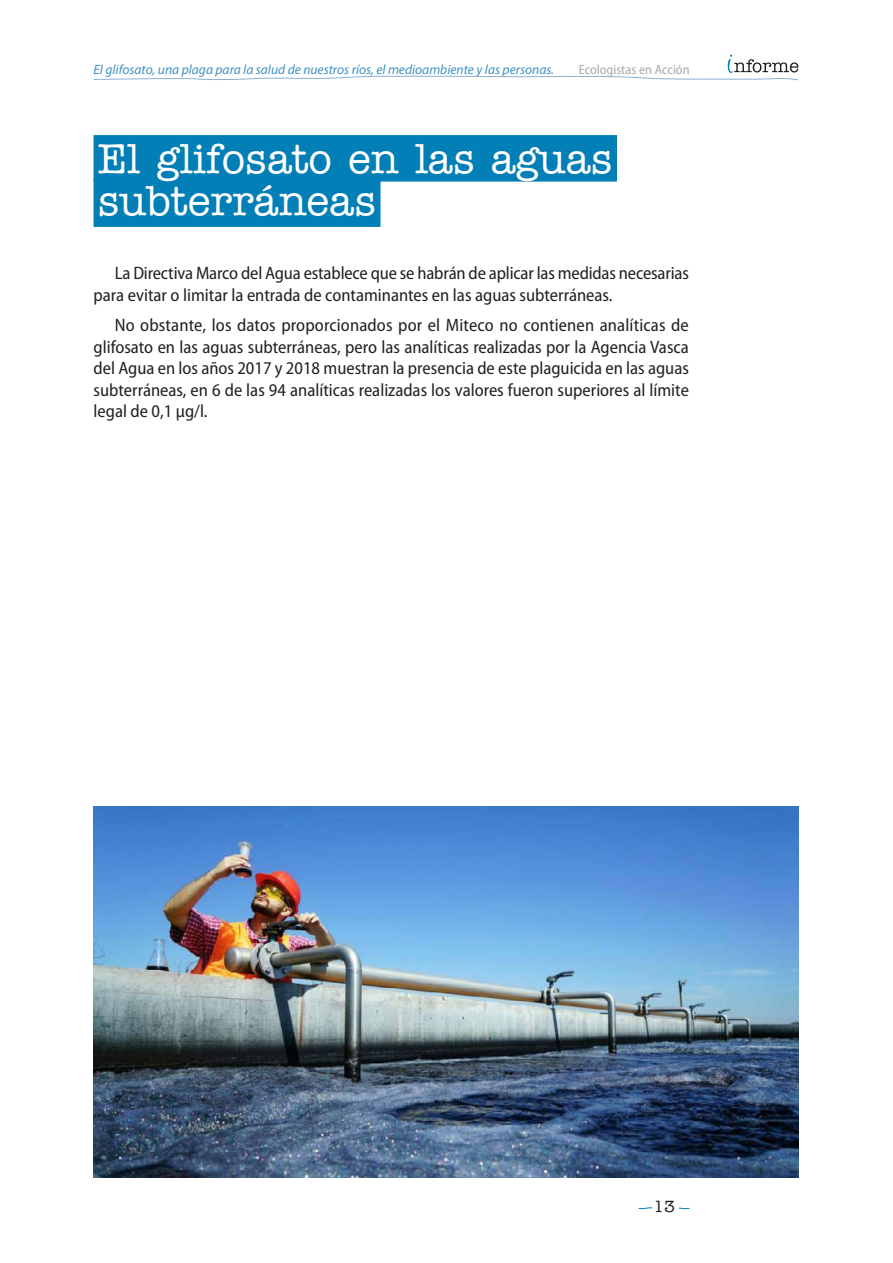
<style>
.page{position:relative;width:893px;height:1263px;background:#fff}
.page>*{position:absolute;margin:0;border:0;box-sizing:border-box;transform-origin:0 0}
.t1{font:500 42px/42px "American Typewriter Std";color:#fff}
.t2{font:semi-condensed 18px/21.6px "Myriad Pro";color:#231f20}
.t3{font:500 16.5px "American Typewriter Std";color:#231f20}
.t4{font:italic 13.5px "Myriad Pro";color:#4090c2}
.t5{font:semi-condensed 13.5px "Myriad Pro";color:#a8a9ad}
</style>
<div class="page">
<svg style="left:93px;top:55px;width:706px;height:26px"></svg>
<svg style="left:638px;top:1207px;width:15px;height:2px"></svg>
<svg style="left:678px;top:1207px;width:12px;height:2px"></svg>
<div style="left:94px;top:135px;width:523px;height:47px;background:#037fb7"></div>
<div style="left:94px;top:179px;width:287px;height:48px;background:#037fb7"></div>
<img style="left:94px;top:807px;width:705px;height:371px">
<p class="t4" style="left:94px;top:61px;width:462px">El glifosato, una plaga para la salud de nuestros ríos, el medioambiente y las personas.</p>
<p class="t5" style="left:579px;top:62px;width:112px">Ecologistas en Acción</p>
<h1 class="t1" style="left:98px;top:139px;width:516px">El glifosato en las aguas subterráneas</h1>
<p class="t2" style="left:94px;top:263px;width:597px;text-indent:21px">La Directiva Marco del Agua establece que se habrán de aplicar las medidas necesarias para evitar o limitar la entrada de contaminantes en las aguas subterráneas.</p>
<p class="t2" style="left:94px;top:314px;width:597px;text-align:justify;text-indent:21px">No obstante, los datos proporcionados por el Miteco no contienen analíticas de glifosato en las aguas subterráneas, pero las analíticas realizadas por la Agencia Vasca del Agua en los años 2017 y 2018 muestran la presencia de este plaguicida en las aguas subterráneas, en 6 de las 94 analíticas realizadas los valores fueron superiores al límite legal de 0,1 µg/l.</p>
<p class="t3" style="left:653px;top:1197px;width:23px">13</p>
</div>
